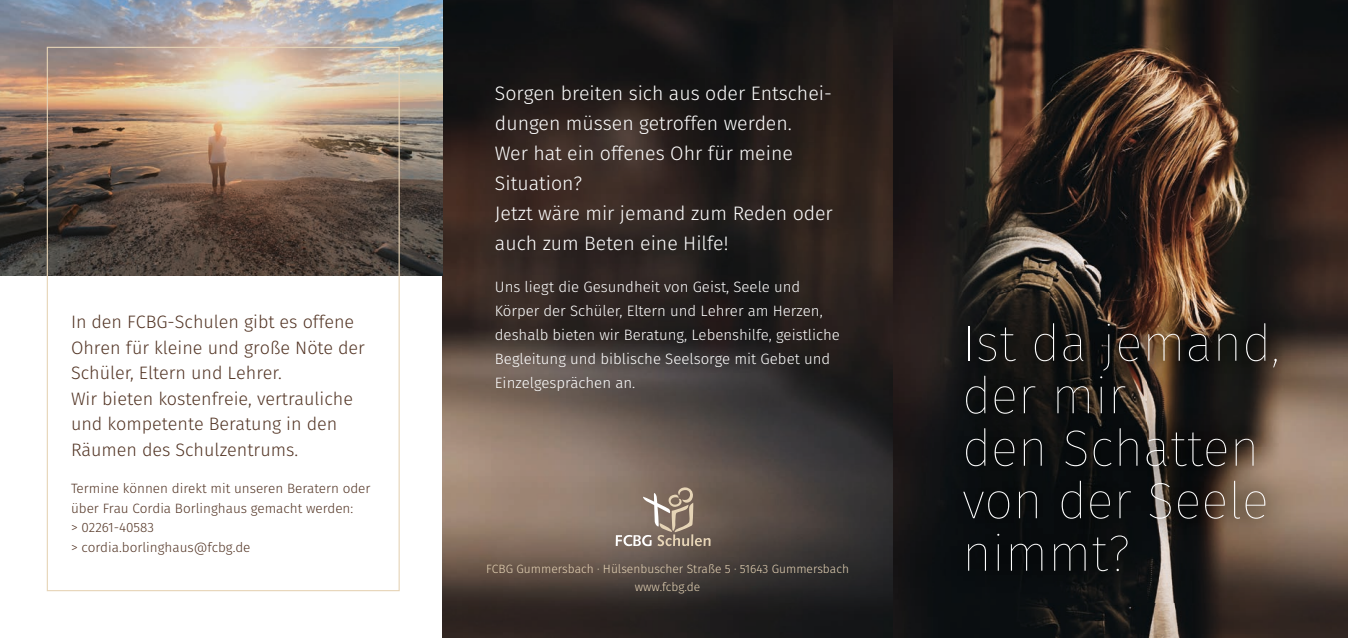
<style>
.page{position:relative;width:1348px;height:638px;background:#fff}
.page>*{position:absolute;margin:0;border:0;box-sizing:border-box;transform-origin:0 0}
.t1{font:100 51px/52.5px "Fira Sans";color:#fff}
.t2{font:300 19.5px/30px "Fira Sans";color:#fff}
.t3{font:300 18px/25.5px "Fira Sans";color:#533525}
.t4{font:300 15px/24px "Fira Sans";color:#fff}
.t5{font:300 13.5px/19.5px "Fira Sans";color:#533525}
.t6{font:300 12px/18px "Fira Sans";color:#e6d4b6;text-align:center}
</style>
<div class="page">
<img style="left:442px;top:0;width:906px;height:638px">
<img style="left:0;top:0;width:442px;height:276px">
<img style="left:933px;top:293px;width:374px;height:310px">
<svg style="left:616px;top:487px;width:94px;height:59px;background:#918073"></svg>
<p class="t3" style="left:71px;top:310px;width:295px">In den FCBG-Schulen gibt es offene<br>Ohren für kleine und große Nöte der<br>Schüler, Eltern und Lehrer.<br>Wir bieten kostenfreie, vertrauliche und kompetente Beratung in den<br>Räumen des Schulzentrums.</p>
<p class="t5" style="left:71px;top:479px;width:301px">Termine können direkt mit unseren Beratern oder über Frau Cordia Borlinghaus gemacht werden:<br>&gt; 02261-40583<br>&gt; cordia.borlinghaus@fcbg.de</p>
<h2 class="t2" style="left:495px;top:80px;width:339px">Sorgen breiten sich aus oder Entschei&shy;dungen müssen getroffen werden.<br>Wer hat ein offenes Ohr für meine<br>Situation?<br>Jetzt wäre mir jemand zum Reden oder auch zum Beten eine Hilfe!</h2>
<p class="t4" style="left:495px;top:276px;width:346px">Uns liegt die Gesundheit von Geist, Seele und Körper der Schüler, Eltern und Lehrer am Herzen, deshalb bieten wir Beratung, Lebenshilfe, geistliche Begleitung und biblische Seelsorge mit Gebet und Einzelgesprächen an.</p>
<p class="t6" style="left:486px;top:560px;width:364px">FCBG Gummersbach · Hülsenbuscher Straße 5 · 51643 Gummersbach www.fcbg.de</p>
<h1 class="t1" style="left:962px;top:320px;width:319px">Ist da jemand, der mir<br>den Schatten von der Seele nimmt?</h1>
</div>
